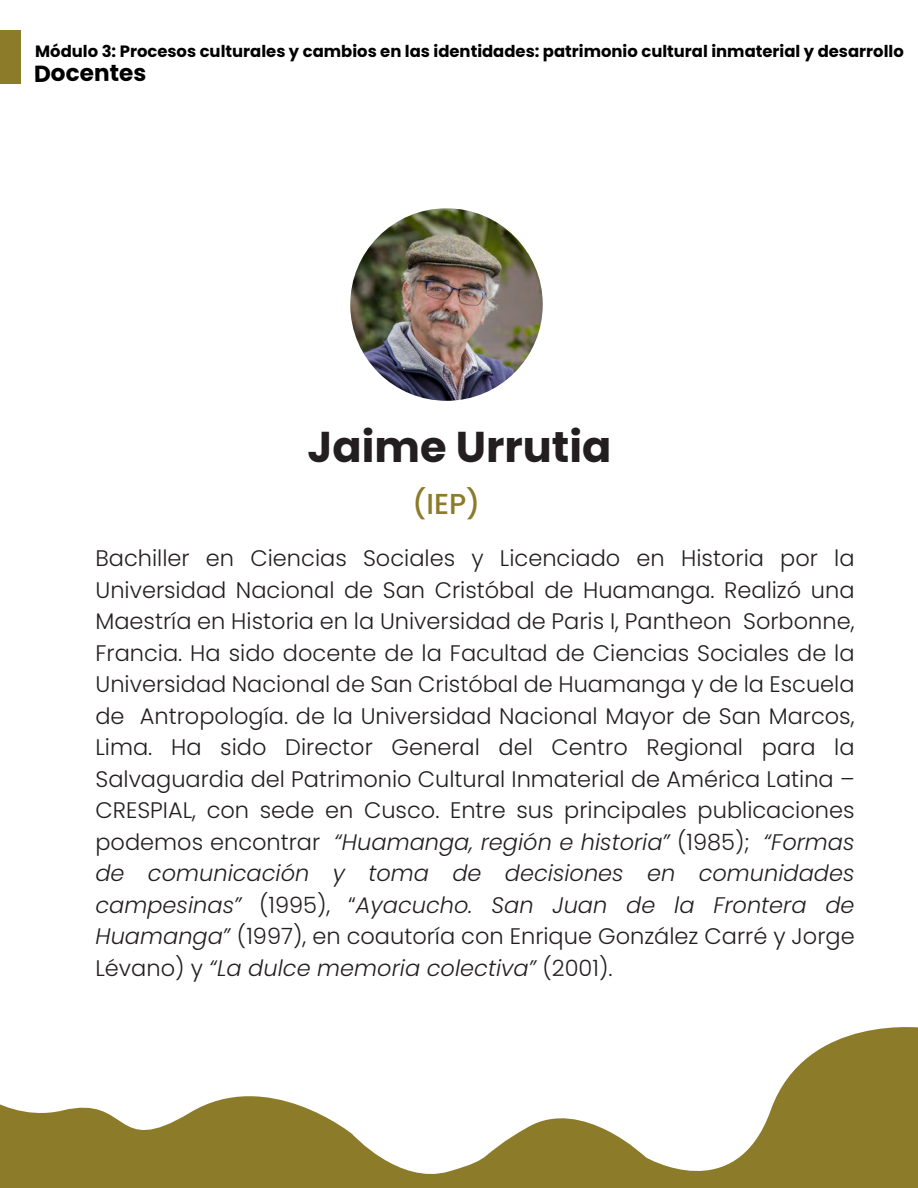
<style>
.page{position:relative;width:918px;height:1188px;background:#fff}
.page>*{position:absolute;margin:0;border:0;box-sizing:border-box;transform-origin:0 0}
.t1{font:700 43.05px "Poppins";color:#231f20}
.t2{font:500 28.8px "Poppins";color:#8c7b28}
.t3{font:700 23.25px "Poppins";color:#000001}
.t4{font:300 22.5px/31.5px "Poppins";color:#231f20;text-align:justify}
.t5{font:700 16.35px "Poppins";color:#000001}
.s1{font-style:italic}
</style>
<div class="page">
<div style="left:0;top:30px;width:21px;height:54px;background:#8c7b28"></div>
<svg style="left:0;top:1027px;width:918px;height:161px"></svg>
<img style="left:350px;top:208px;width:193px;height:193px">
<p class="t5" style="left:35px;top:42px;width:870px">Módulo 3: Procesos culturales y cambios en las identidades: patrimonio cultural inmaterial y desarrollo</p>
<p class="t3" style="left:34px;top:60px;width:114px;rotate:-1deg">Docentes</p>
<h1 class="t1" style="left:308px;top:422px;width:305px">Jaime Urrutia</h1>
<p class="t2" style="left:412px;top:487px;width:70px">(IEP)</p>
<p class="t4" style="left:95px;top:542px;width:761px">Bachiller en Ciencias Sociales y Licenciado en Historia por la Universidad Nacional de San Cristóbal de Huamanga. Realizó una Maestría en Historia en la Universidad de Paris I, Pantheon Sorbonne, Francia. Ha sido docente de la Facultad de Ciencias Sociales de la Universidad Nacional de San Cristóbal de Huamanga y de la Escuela de Antropología. de la Universidad Nacional Mayor de San Marcos, Lima. Ha sido Director General del Centro Regional para la Salvaguardia del Patrimonio Cultural Inmaterial de América Latina – CRESPIAL, con sede en Cusco. Entre sus principales publicaciones podemos encontrar <span class="s1">“Huamanga, región e historia”</span> (1985); <span class="s1">“Formas de comunicación y toma de decisiones en comunidades campesinas”</span> (1995), “<span class="s1">Ayacucho. San Juan de la Frontera de Huamanga”</span> (1997), en coautoría con Enrique González Carré y Jorge Lévano) y <span class="s1">“La dulce memoria colectiva”</span> (2001).</p>
</div>
